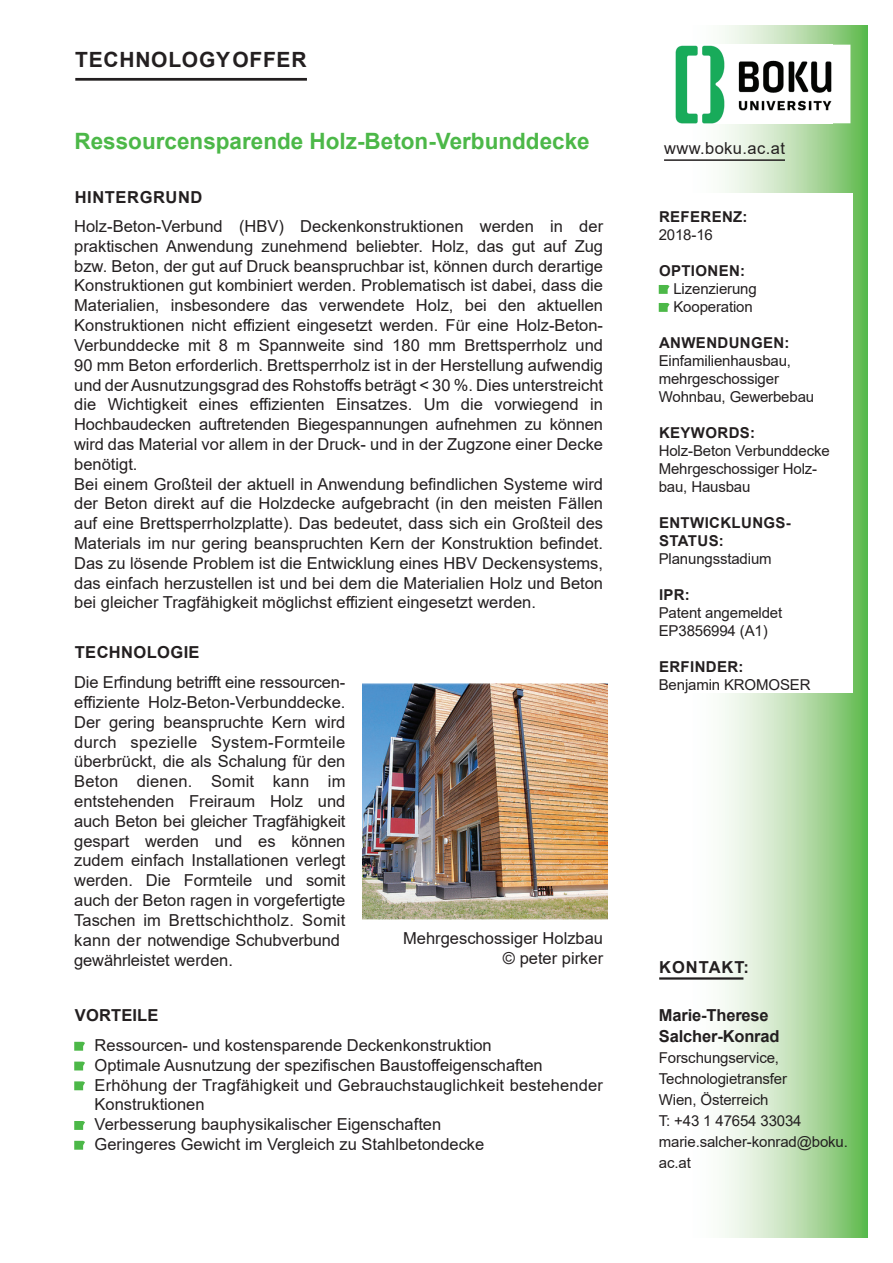
<style>
.page{position:relative;width:893px;height:1263px;background:#fff}
.page>*{position:absolute;margin:0;border:0;box-sizing:border-box;transform-origin:0 0}
.t1{font:700 22.5px "Arial";color:#4cb848}
.t2{font:700 21px "Arial";letter-spacing:.035em;color:#231f20}
.t3{font:16.5px/19.8px "Arial";color:#231f20}
.t4{font:700 16.5px "Arial";letter-spacing:.025em;color:#231f20}
.t5{font:700 16.5px/21px "Arial";letter-spacing:-.01em;color:#231f20}
.t6{font:16.5px "Arial";letter-spacing:.025em;color:#231f20}
.t7{font:15px/18px "Arial";letter-spacing:-.01em;color:#231f20}
.t8{font:700 15px/18px "Arial";letter-spacing:.025em;color:#231f20}
</style>
<div class="page">
<svg style="left:680px;top:26px;width:187px;height:1211px"></svg>
<hr style="left:75px;top:78px;width:232px;height:3px;background:#231f20">
<hr style="left:659px;top:977px;width:84px;height:3px;background:#231f20">
<hr style="left:664px;top:159px;width:121px;height:2px;background:#231f20">
<svg style="left:833px;top:45px;width:17px;height:78px"></svg>
<div style="left:648px;top:193px;width:205px;height:500px;background:#fff"></div>
<svg style="left:659px;top:285px;width:11px;height:9px"></svg>
<svg style="left:659px;top:303px;width:11px;height:9px"></svg>
<svg style="left:74px;top:1042px;width:11px;height:9px"></svg>
<svg style="left:74px;top:1061px;width:11px;height:9px"></svg>
<svg style="left:74px;top:1081px;width:11px;height:9px"></svg>
<svg style="left:74px;top:1121px;width:11px;height:9px"></svg>
<svg style="left:74px;top:1141px;width:11px;height:9px"></svg>
<img style="left:362px;top:684px;width:246px;height:235px">
<img style="left:675px;top:45px;width:158px;height:78px">
<p class="t2" style="left:75px;top:45px;width:233px">TECHNOLOGY OFFER</p>
<h1 class="t1" style="left:75px;top:125px;width:517px">RESSOURCENSPARENDE HOLZ-BETON-VERBUNDDECKE</h1>
<p class="t4" style="left:75px;top:185px;width:129px">HINTERGRUND</p>
<p class="t3" style="left:74px;top:216px;width:530px">Holz-Beton-Verbund (HBV) Deckenkonstruktionen werden in der praktischen Anwendung zunehmend beliebter. Holz, das gut auf Zug bzw. Beton, der gut auf Druck beanspruchbar ist, können durch derartige Konstruktionen gut kombiniert werden. Problematisch ist dabei, dass die Materialien, insbesondere das verwendete Holz, bei den aktuellen Konstruktionen nicht effizient eingesetzt werden. Für eine Holz-Beton-Verbunddecke mit 8 m Spannweite sind 180 mm Brettsperrholz und 90 mm Beton erforderlich. Brettsperrholz ist in der Herstellung aufwendig und der Ausnutzungsgrad des Rohstoffs beträgt &lt; 30 %. Dies unterstreicht die Wichtigkeit eines effizienten Einsatzes. Um die vorwiegend in Hochbaudecken auftretenden Biegespannungen aufnehmen zu können wird das Material vor allem in der Druck- und in der Zugzone einer Decke benötigt.<br>Bei einem Großteil der aktuell in Anwendung befindlichen Systeme wird der Beton direkt auf die Holzdecke aufgebracht (in den meisten Fällen auf eine Brettsperrholzplatte). Das bedeutet, dass sich ein Großteil des Materials im nur gering beanspruchten Kern der Konstruktion befindet.<br>Das zu lösende Problem ist die Entwicklung eines HBV Deckensystems, das einfach herzustellen ist und bei dem die Materialien Holz und Beton bei gleicher Tragfähigkeit möglichst effizient eingesetzt werden.</p>
<p class="t4" style="left:75px;top:640px;width:126px">TECHNOLOGIE</p>
<p class="t3" style="left:74px;top:672px;width:273px">Die Erfindung betrifft eine ressourcen&shy;effiziente Holz-Beton-Verbunddecke.<br>Der gering beanspruchte Kern wird durch spezielle System-Formteile überbrückt, die als Schalung für den Beton dienen. Somit kann im entstehenden Freiraum Holz und auch Beton bei gleicher Tragfähigkeit gespart werden und es können zudem einfach Installationen verlegt werden. Die Formteile und somit auch der Beton ragen in vorgefertigte Taschen im Brettschichtholz. Somit kann der notwendige Schubverbund gewährleistet werden.</p>
<p class="t4" style="left:75px;top:1004px;width:85px">VORTEILE</p>
<p class="t3" style="left:403px;top:928px;width:201px;text-align:right">Mehrgeschossiger Holzbau © peter pirker</p>
<p class="t3" style="left:95px;top:1035px;width:510px">Ressourcen- und kostensparende Deckenkonstruktion<br>Optimale Ausnutzung der spezifischen Baustoffeigenschaften Erhöhung der Tragfähigkeit und Gebrauchstauglichkeit bestehender Konstruktionen<br>Verbesserung bauphysikalischer Eigenschaften<br>Geringeres Gewicht im Vergleich zu Stahlbetondecke</p>
<p class="t6" style="left:664px;top:137px;width:122px">www.boku.ac.at</p>
<p class="t8" style="left:659px;top:208px;width:90px">REFERENZ:</p>
<p class="t7" style="left:659px;top:225px;width:56px">2018-16</p>
<p class="t8" style="left:659px;top:262px;width:88px">OPTIONEN:</p>
<p class="t7" style="left:673px;top:279px;width:85px">Lizenzierung<br>Kooperation</p>
<p class="t8" style="left:659px;top:334px;width:132px">ANWENDUNGEN:</p>
<p class="t7" style="left:659px;top:351px;width:157px">Einfamilienhausbau, mehrgeschossiger<br>Wohnbau, Gewerbebau</p>
<p class="t8" style="left:659px;top:424px;width:98px">KEYWORDS:</p>
<p class="t7" style="left:659px;top:441px;width:172px">Holz-Beton Verbunddecke<br>Mehrgeschossiger Holz&shy;bau, Hausbau</p>
<p class="t8" style="left:659px;top:514px;width:133px">ENTWICKLUNGS-<br>STATUS:</p>
<p class="t7" style="left:659px;top:549px;width:114px">Planungsstadium</p>
<p class="t8" style="left:659px;top:586px;width:32px">IPR :</p>
<p class="t7" style="left:659px;top:603px;width:125px">Patent angemeldet<br>EP3856994 (A1)</p>
<p class="t8" style="left:659px;top:658px;width:86px">ERFINDER:</p>
<p class="t7" style="left:659px;top:675px;width:153px">Benjamin KROMOSER</p>
<p class="t4" style="left:659px;top:955px;width:91px">KONTAKT:</p>
<p class="t5" style="left:659px;top:1005px;width:122px">MARIE-THERESE<br>SALCHER-KONRAD</p>
<p class="t7" style="left:659px;top:1047px;width:191px;line-height:21px">Forschungservice,<br>Technologietransfer<br>Wien, Österreich<br>T: +43 1 47654 33034 marie.salcher-konrad@boku. ac.at</p>
</div>
